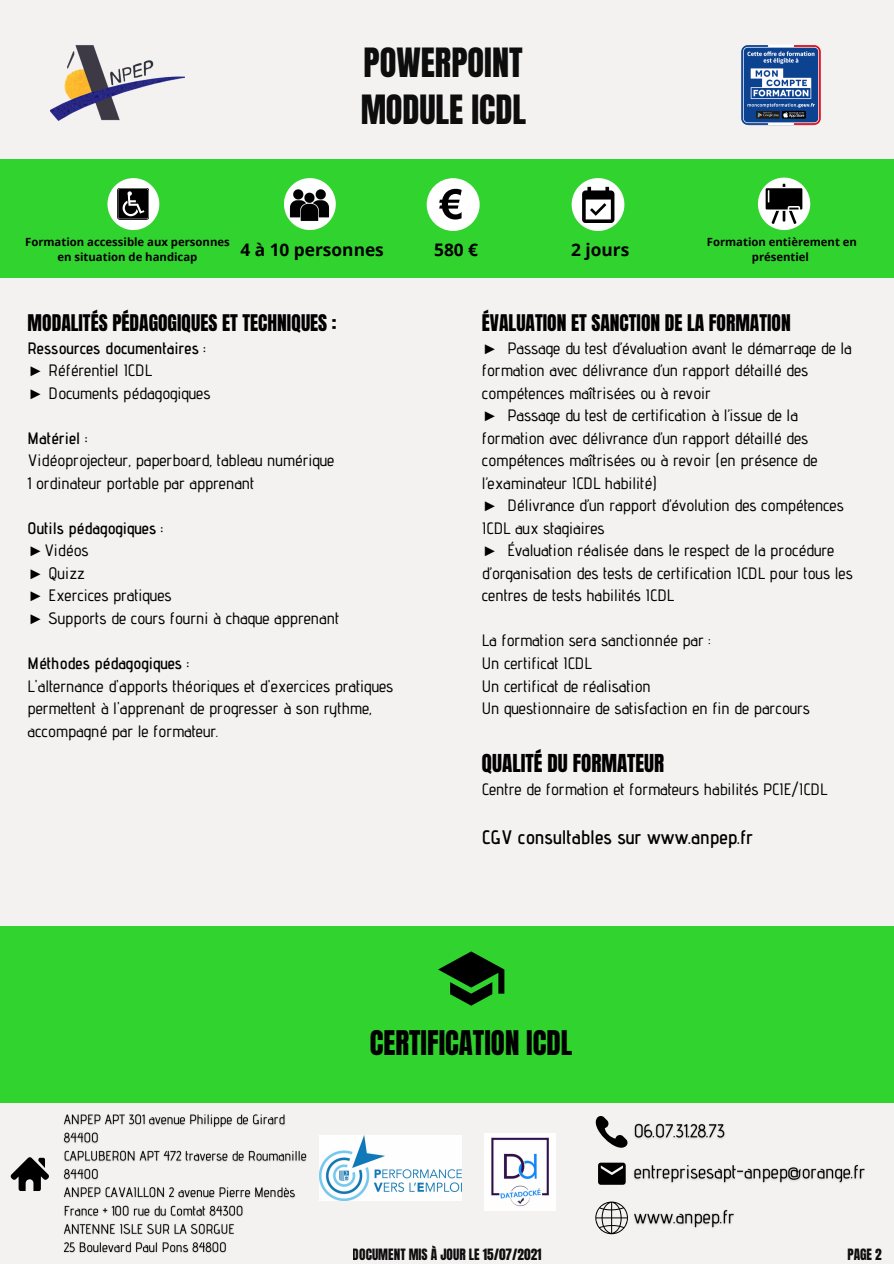
<style>
.page{position:relative;width:894px;height:1264px;background:#fff}
.page>*{position:absolute;margin:0;border:0;box-sizing:border-box;transform-origin:0 0}
.t1{font:34.35px "Anton";color:#000}
.t2{font:28.95px "Anton";color:#000}
.t3{font:21px "Anton";color:#000}
.t4{font:19.5px "Anton";color:#000}
.t5{font:600 19.5px "Advent Pro";color:#000}
.t6{font:700 17.25px "Open Sans";color:#000}
.t7{font:500 16.5px/22.5px "Advent Pro";color:#000}
.t8{font:600 16.5px "Advent Pro";color:#000}
.t9{font:13.35px "Anton";color:#000}
.t10{font:700 11.25px/15.1px "Open Sans";color:#000;text-align:center}
.s1{font-family:"Liberation Serif";font-weight:400}
</style>
<div class="page">
<div style="left:0;top:0;width:893px;height:170px;background:#f4f1f1"></div>
<img style="left:51px;top:45px;width:134px;height:76px">
<div style="left:0;top:278px;width:453px;height:693px;background:#f4f1f1"></div>
<div style="left:452px;top:272px;width:441px;height:653px;background:#f4f1f1"></div>
<img style="left:741px;top:45px;width:80px;height:81px">
<div style="left:0;top:1094px;width:893px;height:169px;background:#f4f1f1"></div>
<svg style="left:595px;top:1116px;width:32px;height:32px"></svg>
<svg style="left:598px;top:1162px;width:27px;height:23px"></svg>
<svg style="left:10px;top:1157px;width:39px;height:34px"></svg>
<svg style="left:595px;top:1201px;width:32px;height:34px"></svg>
<img style="left:484px;top:1133px;width:71px;height:77px">
<img style="left:319px;top:1135px;width:142px;height:65px">
<img style="left:634px;top:1123px;width:91px;height:16px">
<img style="left:633px;top:1164px;width:232px;height:19px">
<img style="left:63px;top:1114px;width:244px;height:139px">
<img style="left:634px;top:1209px;width:100px;height:19px">
<div style="left:0;top:160px;width:893px;height:118px;background:#31d32e"></div>
<div style="left:426px;top:178px;width:53px;height:53px;background:#fff;border-radius:50%"></div>
<svg style="left:439px;top:189px;width:22px;height:30px"></svg>
<svg style="left:758px;top:178px;width:52px;height:52px"></svg>
<svg style="left:284px;top:178px;width:52px;height:52px"></svg>
<img style="left:288px;top:186px;width:43px;height:36px">
<svg style="left:107px;top:178px;width:52px;height:52px"></svg>
<svg style="left:571px;top:178px;width:53px;height:53px"></svg>
<div style="left:0;top:926px;width:893px;height:176px;background:#31d32e"></div>
<svg style="left:438px;top:951px;width:66px;height:54px"></svg>
<h1 class="t1" style="left:363px;top:38px;width:161px">POWERPOINT</h1>
<h1 class="t1" style="left:360px;top:85px;width:167px">MODULE ICDL</h1>
<p class="t10" style="left:20px;top:234px;width:206px">Formation ac es ible aux personnes en situation de handicap</p>
<p class="t10" style="left:701px;top:234px;width:152px">Formation entièrement en présentiel</p>
<p class="t10" style="left:25px;top:234px;width:206px">Formation accessible aux personnes en situation de handicap</p>
<p class="t10" style="left:706px;top:234px;width:152px">Formation entièrement en présentiel</p>
<p class="t6" style="left:235px;top:237px;width:145px">4 à 10 personnes</p>
<p class="t6" style="left:425px;top:238px;width:45px">190 €</p>
<p class="t6" style="left:240px;top:237px;width:145px">4 à 10 personnes</p>
<p class="t6" style="left:434px;top:237px;width:45px">580 €</p>
<p class="t6" style="left:571px;top:237px;width:60px">2 jours</p>
<p class="t6" style="left:565px;top:237px;width:60px">2 jours</p>
<p class="t4" style="left:28px;top:309px;width:310px">MODALITÉS PÉDAGOGIQUES ET TECHNIQUES :</p>
<p class="t8" style="left:28px;top:338px;width:179px">Ressources documentaires :</p>
<p class="t7" style="left:28px;top:359px;width:126px"><span class="s1">►</span> Référentiel ICDL</p>
<p class="t7" style="left:28px;top:381px;width:184px"><span class="s1">►</span> Documents pédagogiques</p>
<p class="t8" style="left:28px;top:428px;width:61px">Matériel :</p>
<p class="t7" style="left:28px;top:449px;width:308px">Vidéoprojecteur, paperboard, tableau numérique</p>
<p class="t7" style="left:28px;top:471px;width:228px">1 ordinateur portable par apprenant</p>
<p class="t8" style="left:28px;top:518px;width:137px">Outils pédagogiques :</p>
<p class="t7" style="left:28px;top:539px;width:62px"><span class="s1">►</span>Vidéos</p>
<p class="t7" style="left:28px;top:561px;width:59px"><span class="s1">►</span> Quizz</p>
<p class="t7" style="left:28px;top:584px;width:145px"><span class="s1">►</span> Exercices pratiques</p>
<p class="t7" style="left:28px;top:606px;width:313px"><span class="s1">►</span> Supports de cours fourni à chaque apprenant</p>
<p class="t8" style="left:28px;top:653px;width:163px">Méthodes pédagogiques :</p>
<p class="t7" style="left:28px;top:674px;width:367px">L'alternance d'apports théoriques et d'exercices pratiques permettent à l'apprenant de progresser à son rythme, accompagné par le formateur.</p>
<p class="t4" style="left:482px;top:309px;width:310px">ÉVALUATION ET SANCTION DE LA FORMATION</p>
<p class="t7" style="left:482px;top:336px;width:371px"><span class="s1">►</span> Passage du test d’évaluation avant le démarrage de la formation avec délivrance d’un rapport détaillé des compétences maîtrisées ou à revoir</p>
<p class="t7" style="left:482px;top:404px;width:337px"><span class="s1">►</span> Passage du test de certification à l’issue de la formation avec délivrance d’un rapport détaillé des compétences maîtrisées ou à revoir (en présence de l’examinateur ICDL habilité)</p>
<p class="t7" style="left:482px;top:494px;width:363px"><span class="s1">►</span> Délivrance d’un rapport d’évolution des compétences<br>ICDL aux stagiaires</p>
<p class="t7" style="left:482px;top:539px;width:372px"><span class="s1">►</span> Évaluation réalisée dans le respect de la procédure d’organisation des tests de certification ICDL pour tous les centres de tests habilités ICDL</p>
<p class="t7" style="left:482px;top:629px;width:230px">La formation sera sanctionnée par :</p>
<p class="t7" style="left:482px;top:651px;width:111px">Un certificat ICDL</p>
<p class="t7" style="left:482px;top:674px;width:170px">Un certificat de réalisation</p>
<p class="t7" style="left:482px;top:696px;width:329px">Un questionnaire de satisfaction en fin de parcours</p>
<p class="t3" style="left:482px;top:747px;width:184px">QUALITÉ DU FORMATEUR</p>
<p class="t7" style="left:482px;top:777px;width:347px">Centre de formation et formateurs habilités PCIE/ICDL</p>
<p class="t5" style="left:482px;top:824px;width:273px">CGV consultables sur www.anpep.fr</p>
<p class="t2" style="left:369px;top:1021px;width:204px">CERTIFICATION ICDL</p>
<p class="t9" style="left:352px;top:1244px;width:190px">DOCUMENT MIS À JOUR LE 15/07/2021</p>
<p class="t9" style="left:847px;top:1244px;width:36px">PAGE 2</p>
</div>
